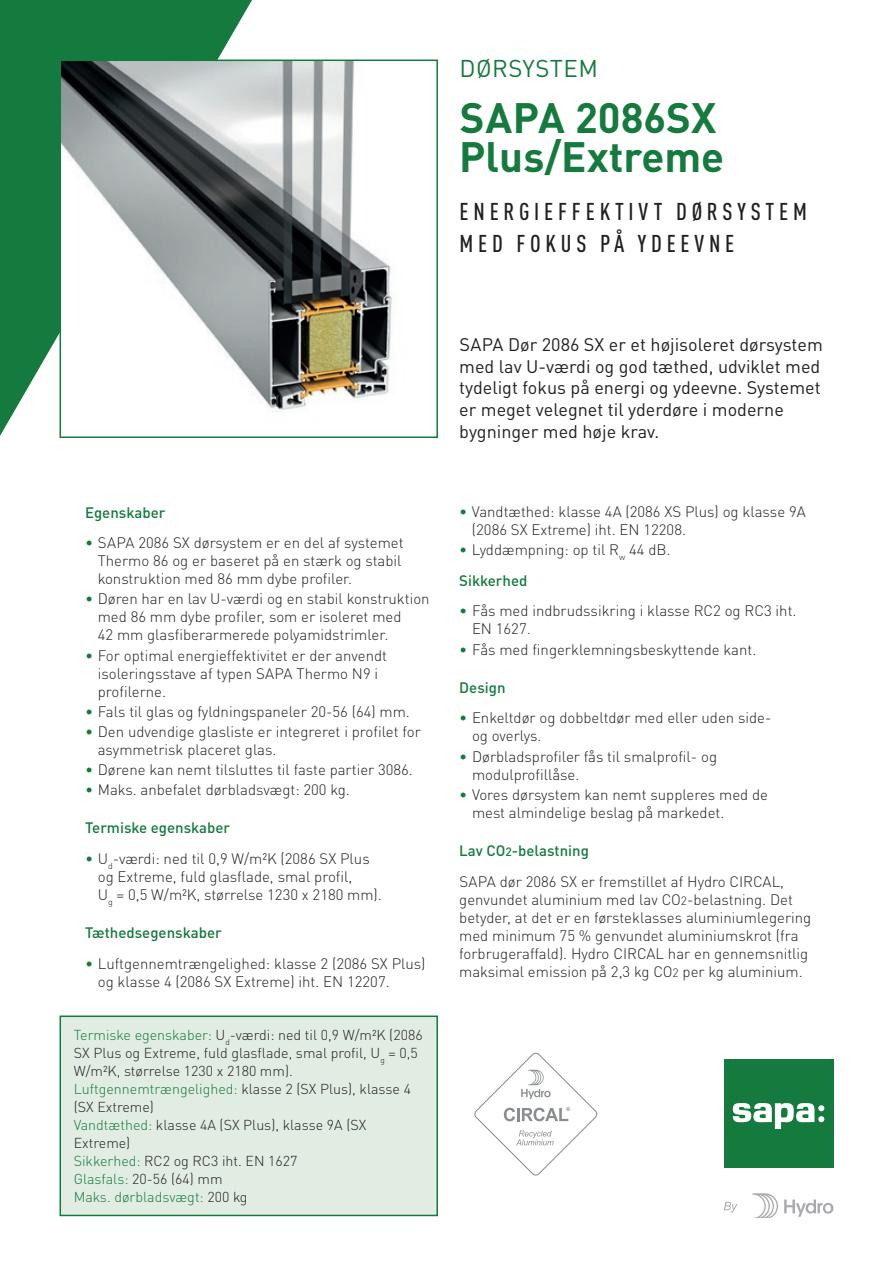
<style>
.page{position:relative;width:893px;height:1263px;background:#fff}
.page>*{position:absolute;margin:0;border:0;box-sizing:border-box;transform-origin:0 0}
.t1{font:700 42px/39px "DIN Pro";color:#157a3d}
.t2{font:500 condensed 24px/31.5px "DIN Pro";letter-spacing:.2em;color:#231f20}
.t3{font:24px "DIN Pro";letter-spacing:.02em;color:#157a3d}
.t4{font:18px/21.8px "DIN Pro";color:#231f20}
.t5{font:300 15px/18px "DIN Pro";color:#231f20}
.t6{font:500 15px "DIN Pro";color:#157a3d}
.t7{font:300 14.25px/18px "DIN Pro";color:#231f20}
.s1{color:#157a3d}
.s2{font-weight:500;color:#157a3d}
.s3{font-weight:500;font-size:12px;color:#157a3d}
.s4{font-size:12px}
</style>
<div class="page">
<svg style="left:0;top:0;width:252px;height:436px;background:#2c8750"></svg>
<div style="left:60px;top:1016px;width:377px;height:199px;background:#e1ece3"></div>
<div style="left:60px;top:1015px;width:378px;height:201px;border:2px solid #157a3d"></div>
<div style="left:724px;top:1059px;width:109px;height:108px;background:#157a3d"></div>
<svg style="left:733px;top:1103px;width:91px;height:26px"></svg>
<svg style="left:784px;top:1199px;width:49px;height:18px"></svg>
<svg style="left:752px;top:1193px;width:26px;height:25px"></svg>
<svg style="left:724px;top:1202px;width:13px;height:11px"></svg>
<svg style="left:474px;top:1052px;width:123px;height:124px"></svg>
<img style="left:63px;top:63px;width:329px;height:372px">
<div style="left:60px;top:60px;width:378px;height:378px;border:2px solid #157a3d"></div>
<h2 class="t3" style="left:459px;top:49px;width:140px">DØRSYSTEM</h2>
<h1 class="t1" style="left:459px;top:93px;width:267px">SAPA 2086SX<br>Plus/Extreme</h1>
<h2 class="t2" style="left:459px;top:194px;width:349px">ENERGIEFFEKTIVT DØRSYSTEM<br>MED FOKUS PÅ YDEEVNE</h2>
<p class="t6" style="left:85px;top:500px;width:82px">Egenskaber</p>
<p class="t5" style="left:98px;top:532px;width:307px;text-indent:-13px"><span class="s1">•</span> SAPA 2086 SX dørsystem er en del af systemet<br>Thermo 86 og er baseret på en stærk og stabil konstruktion med 86 mm dybe profiler.</p>
<p class="t5" style="left:98px;top:589px;width:333px;text-indent:-13px"><span class="s1">•</span> Døren har en lav U-værdi og en stabil konstruktion med 86 mm dybe profiler, som er isoleret med<br>42 mm glasfiberarmerede polyamidstrimler.</p>
<p class="t5" style="left:98px;top:645px;width:291px;text-indent:-13px"><span class="s1">•</span> For optimal energieffektivitet er der anvendt isoleringsstave af typen SAPA Thermo N9 i profilerne.</p>
<p class="t5" style="left:85px;top:701px;width:326px"><span class="s1">•</span> Fals til glas og fyldningspaneler 20‑56 (64) mm.</p>
<p class="t5" style="left:98px;top:721px;width:325px;text-indent:-13px"><span class="s1">•</span> Den udvendige glasliste er integreret i profilet for asymmetrisk placeret glas.</p>
<p class="t5" style="left:85px;top:759px;width:329px"><span class="s1">•</span> Dørene kan nemt tilsluttes til faste partier 3086.</p>
<p class="t5" style="left:85px;top:779px;width:266px"><span class="s1">•</span> Maks. anbefalet dørbladsvægt: 200 kg.</p>
<p class="t6" style="left:85px;top:816px;width:147px">Termiske egenskaber</p>
<p class="t5" style="left:98px;top:848px;width:286px;text-indent:-13px"><span class="s1">•</span> U<sub>d</sub>-værdi: ned til 0,9 W/m²K (2086 SX Plus og Extreme, fuld glasflade, smal profil,<br>U<sub>g</sub> = 0,5 W/m²K, størrelse 1230 x 2180 mm).</p>
<p class="t6" style="left:85px;top:920px;width:138px">Tæthedsegenskaber</p>
<p class="t5" style="left:98px;top:953px;width:329px;text-indent:-13px"><span class="s1">•</span> Luftgennemtrængelighed: klasse 2 (2086 SX Plus) og klasse 4 (2086 SX Extreme) iht. EN 12207.</p>
<p class="t7" style="left:74px;top:1024px;width:350px"><span class="s1">Termiske egenskaber:</span> U<sub>d</sub>-værdi: ned til 0,9 W/m²K (2086<br>SX Plus og Extreme, fuld glasflade, smal profil, U<sub>g</sub> = 0,5<br>W/m²K, størrelse 1230 x 2180 mm).<br><span class="s1">Luftgennemtrængelighed:</span> klasse 2 (SX Plus), klasse 4 (SX Extreme)<br><span class="s1">Vandtæthed:</span> klasse 4A (SX Plus), klasse 9A (SX Extreme)<br><span class="s1">Sikkerhed:</span> RC2 og RC3 iht. EN 1627<br><span class="s1">Glasfals:</span> 20‑56 (64) mm<br><span class="s1">Maks. dørbladsvægt:</span> 200 kg</p>
<p class="t4" style="left:459px;top:332px;width:365px">SAPA Dør 2086 SX er et højisoleret dørsystem med lav U-værdi og god tæthed, udviklet med tydeligt fokus på energi og ydeevne. Systemet er meget velegnet til yderdøre i moderne bygninger med høje krav.</p>
<p class="t5" style="left:472px;top:501px;width:335px;text-indent:-13px"><span class="s1">•</span> Vandtæthed: klasse 4A (2086 XS Plus) og klasse 9A (2086 SX Extreme) iht. EN 12208.</p>
<p class="t5" style="left:459px;top:533px;width:213px;line-height:30.8px"><span class="s1">•</span> Lyddæmpning: op til R<sub>w</sub> 44 dB.<br><span class="s2">Sikkerhed</span></p>
<p class="t5" style="left:472px;top:601px;width:326px;text-indent:-13px"><span class="s1">•</span> Fås med indbrudssikring i klasse RC2 og RC3 iht.<br>EN 1627.</p>
<p class="t5" style="left:459px;top:639px;width:299px"><span class="s1">•</span> Fås med fingerklemningsbeskyttende kant.</p>
<p class="t6" style="left:459px;top:675px;width:48px">Design</p>
<p class="t5" style="left:472px;top:708px;width:301px;text-indent:-13px"><span class="s1">•</span> Enkeltdør og dobbeltdør med eller uden side&shy;og overlys.</p>
<p class="t5" style="left:472px;top:746px;width:247px;text-indent:-13px"><span class="s1">•</span> Dørbladsprofiler fås til smalprofil- og modulprofillåse.</p>
<p class="t5" style="left:472px;top:784px;width:298px;text-indent:-13px"><span class="s1">•</span> Vores dørsystem kan nemt suppleres med de mest almindelige beslag på markedet.</p>
<p class="t5" style="left:459px;top:834px;width:326px;line-height:30.8px"><span class="s2">Lav CO</span><span class="s3">2</span><span class="s2">-belastning<br></span>SAPA dør 2086 SX er fremstillet af Hydro CIRCAL,</p>
<p class="t5" style="left:459px;top:889px;width:354px">genvundet aluminium med lav CO<span class="s4">2</span>-belastning. Det betyder, at det er en førsteklasses aluminiumlegering med minimum 75 % genvundet aluminiumskrot (fra forbrugeraffald). Hydro CIRCAL har en gennemsnitlig maksimal emission på 2,3 kg CO<span class="s4">2</span> per kg aluminium.</p>
</div>
